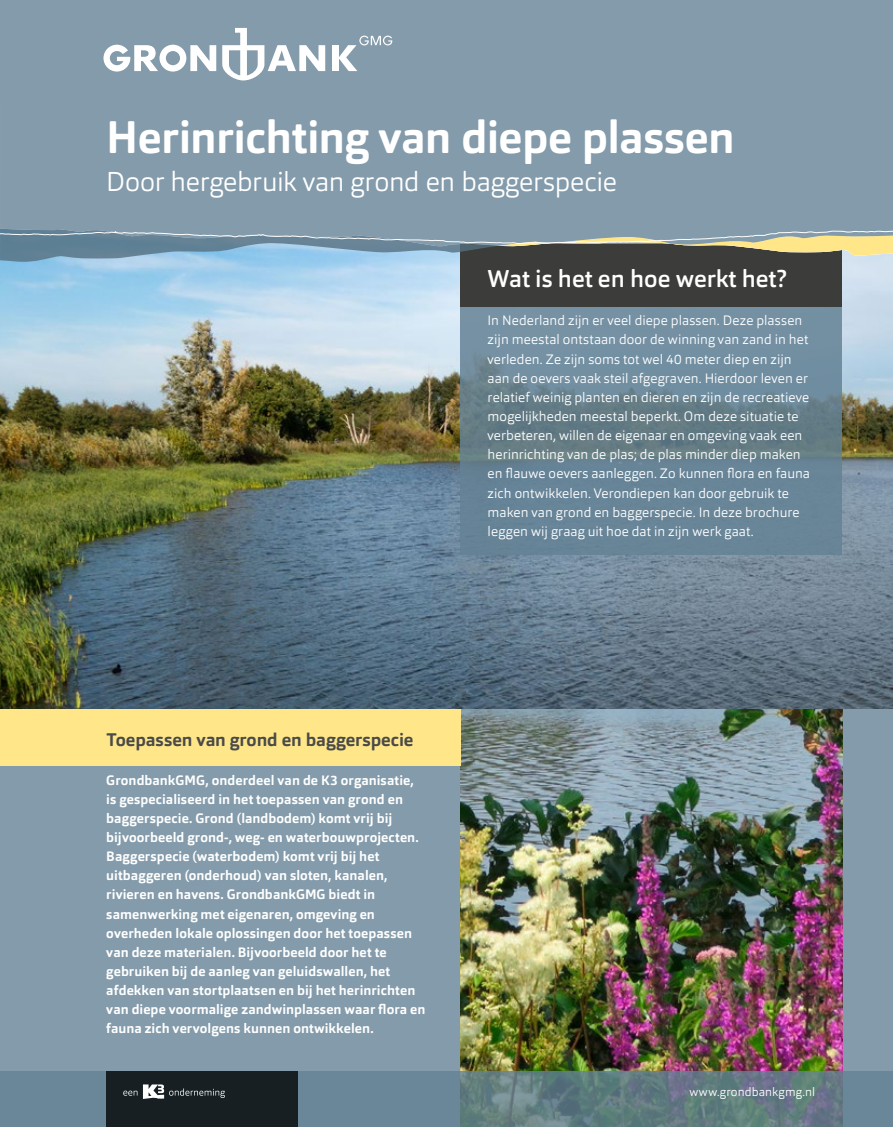
<style>
.page{position:relative;width:893px;height:1127px;background:#fff}
.page>*{position:absolute;margin:0;border:0;box-sizing:border-box;transform-origin:0 0}
.t1{font:700 45px "Orgon";letter-spacing:-.01em;color:#fff}
.t2{font:300 27px "Orgon";letter-spacing:-.01em;color:#fff}
.t3{font:500 24px "Orgon";color:#fff}
.t4{font:700 18px "Orgon";letter-spacing:-.005em;color:#4a4a49}
.t5{font:700 13.5px/19.2px "Orgon";letter-spacing:.01em;color:#fff}
.t6{font:300 13.5px/19.2px "Orgon";letter-spacing:.005em;color:#fff}
.t7{font:300 12px "Orgon";letter-spacing:.015em;color:#fff}
</style>
<div class="page">
<div style="left:0;top:708px;width:893px;height:419px;background:#839baa"></div>
<img style="left:461px;top:708px;width:381px;height:363px">
<svg style="left:0;top:1071px;width:893px;height:56px;background:#66818c"></svg>
<div style="left:0;top:708px;width:461px;height:57px;background:#ffe789"></div>
<img style="left:0;top:263px;width:893px;height:445px">
<svg style="left:461px;top:306px;width:381px;height:249px;background:#6a8595"></svg>
<div style="left:461px;top:244px;width:381px;height:62px;background:#3c3c3b"></div>
<div style="left:0;top:0;width:893px;height:227px;background:#839baa"></div>
<div style="left:106px;top:1071px;width:192px;height:56px;background:#181f22"></div>
<svg style="left:123px;top:1090px;width:14px;height:5px"></svg>
<svg style="left:143px;top:1084px;width:82px;height:15px"></svg>
<svg style="left:0;top:227px;width:893px;height:36px"></svg>
<div style="left:332px;top:45px;width:6px;height:26px;background:#fff"></div>
<svg style="left:103px;top:45px;width:113px;height:27px"></svg>
<svg style="left:222px;top:28px;width:103px;height:52px"></svg>
<svg style="left:338px;top:36px;width:54px;height:35px;background:#99adb9"></svg>
<h1 class="t1" style="left:106px;top:108px;width:630px">Herinrichting van diepe plassen</h1>
<h2 class="t2" style="left:106px;top:165px;width:512px">Door hergebruik van grond en baggerspecie</h2>
<h3 class="t3" style="left:488px;top:263px;width:301px">Wat is het en hoe werkt het?</h3>
<p class="t6" style="left:488px;top:311px;width:324px">In Nederland zijn er veel diepe plassen. Deze plassen zijn meestal ontstaan door de winning van zand in het verleden. Ze zijn soms tot wel 40 meter diep en zijn aan de oevers vaak steil afgegraven. Hierdoor leven er relatief weinig planten en dieren en zijn de recreatieve mogelijkheden meestal beperkt. Om deze situatie te verbeteren, willen de eigenaar en omgeving vaak een herinrichting van de plas; de plas minder diep maken en flauwe oevers aanleggen. Zo kunnen flora en fauna zich ontwikkelen. Verondiepen kan door gebruik te maken van grond en baggerspecie. In deze brochure leggen wij graag uit hoe dat in zijn werk gaat.</p>
<h3 class="t4" style="left:106px;top:728px;width:309px">Toepassen van grond en baggerspecie</h3>
<p class="t5" style="left:106px;top:770px;width:321px">GrondbankGMG, onderdeel van de K3 organisatie, is gespecialiseerd in het toepassen van grond en baggerspecie. Grond (landbodem) komt vrij bij bijvoorbeeld grond-, weg- en waterbouwprojecten.<br>Baggerspecie (waterbodem) komt vrij bij het uitbaggeren (onderhoud) van sloten, kanalen, rivieren en havens. GrondbankGMG biedt in samenwerking met eigenaren, omgeving en overheden lokale oplossingen door het toepassen van deze materialen. Bijvoorbeeld door het te gebruiken bij de aanleg van geluidswallen, het afdekken van stortplaatsen en bij het herinrichten van diepe voormalige zandwinplassen waar flora en fauna zich vervolgens kunnen ontwikkelen.</p>
<p class="t7" style="left:689px;top:1084px;width:127px">www.grondbankgmg.nl</p>
</div>
